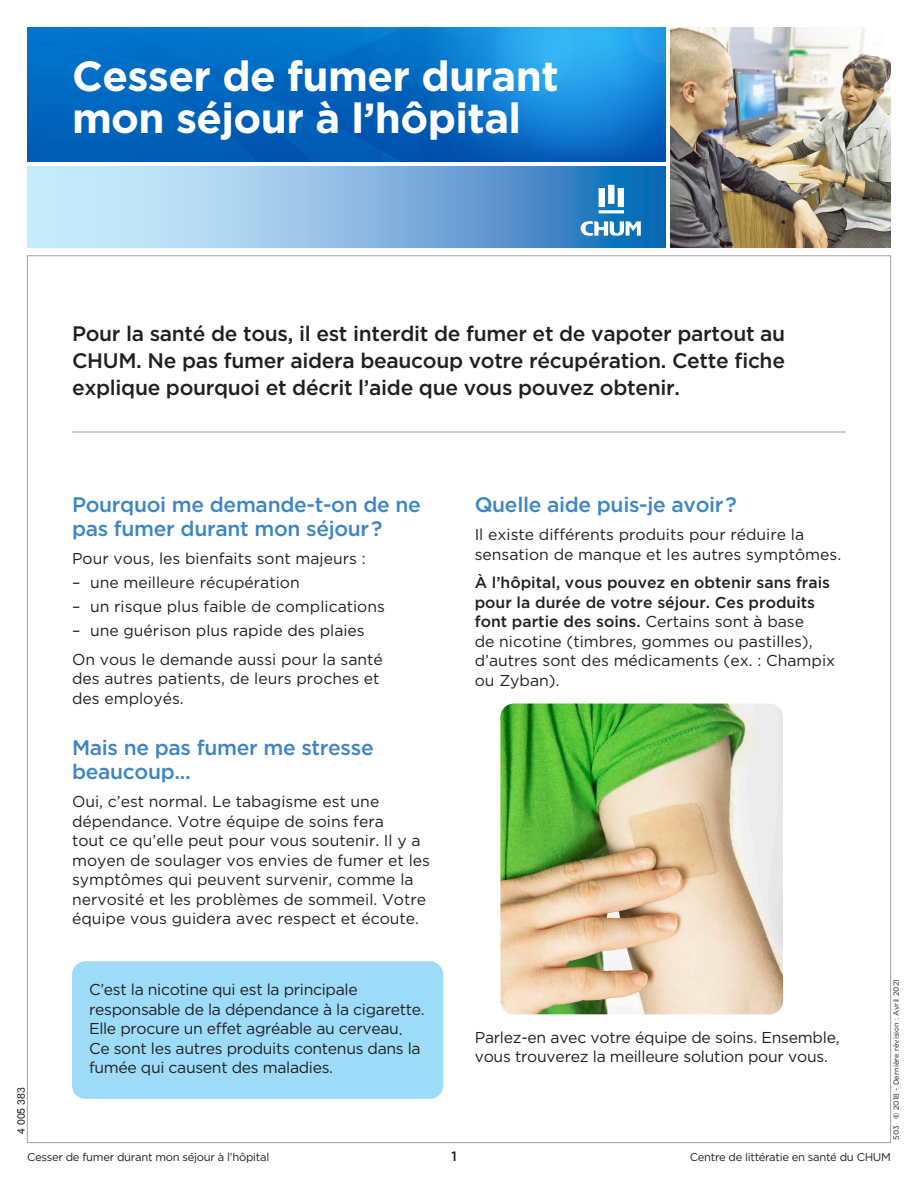
<style>
.page{position:relative;width:918px;height:1188px;background:#fff}
.page>*{position:absolute;margin:0;border:0;box-sizing:border-box;transform-origin:0 0}
.t1{font:700 42px/42px "Gotham";letter-spacing:-.015em;color:#fff}
.t2{font:500 21px/27px "Gotham";letter-spacing:-.015em;color:#231f20;text-align:justify}
.t3{font:500 21px/24px "Gotham";letter-spacing:-.015em;color:#3e85c5}
.t4{font:15.75px/19.5px "Gotham";color:#231f20}
.t5{font:15.75px/19.5px "Gotham";letter-spacing:-.02em;color:#231f20}
.t6{font:500 13.5px "Gotham";color:#231f20}
.t7{font:11.25px "Gotham";letter-spacing:-.025em;color:#231f20}
.t8{font:10.5px "Arial";color:#231f20}
.t9{font:7.5px "Gotham";color:#231f20}
.s1{font-weight:500}
.s2{font-weight:700}
</style>
<div class="page">
<hr style="left:72px;top:432px;width:774px;height:1px;background:#a0a1a5">
<img style="left:27px;top:27px;width:639px;height:135px">
<img style="left:670px;top:27px;width:221px;height:221px">
<svg style="left:27px;top:166px;width:639px;height:82px;background:#85b7e0"></svg>
<svg style="left:599px;top:185px;width:25px;height:28px"></svg>
<svg style="left:581px;top:221px;width:60px;height:15px"></svg>
<div style="left:72px;top:961px;width:371px;height:138px;background:#9cdcf8;border-radius:14px"></div>
<img style="left:500px;top:704px;width:283px;height:310px">
<h1 class="t1" style="left:72px;top:54px;width:488px">Cesser de fumer durant mon séjour à l’hôpital</h1>
<h2 class="t2" style="left:72px;top:320px;width:715px">Pour la santé de tous, il est interdit de fumer et de vapoter partout au CHUM. Ne pas fumer aidera beaucoup votre récupération. Cette fiche explique pourquoi et décrit l’aide que vous pouvez obtenir.</h2>
<h2 class="t3" style="left:72px;top:492px;width:350px">Pourquoi me demande-t-on de ne pas fumer durant mon séjour?</h2>
<p class="t4" style="left:72px;top:549px;width:295px">Pour vous, les bienfaits sont majeurs :</p>
<p class="t4" style="left:72px;top:573px;width:229px">– une meilleure récupération</p>
<p class="t4" style="left:72px;top:597px;width:314px">– un risque plus faible de complications</p>
<p class="t4" style="left:72px;top:616px;width:312px;line-height:28.5px">– une guérison plus rapide des plaies<br>On vous le demande aussi pour la santé</p>
<p class="t4" style="left:72px;top:669px;width:309px">des autres patients, de leurs proches et des employés.</p>
<h2 class="t3" style="left:72px;top:735px;width:303px">Mais ne pas fumer me stresse beaucoup...</h2>
<p class="t4" style="left:72px;top:792px;width:359px">Oui, c’est normal. Le tabagisme est une dépendance. Votre équipe de soins fera<br>tout ce qu’elle peut pour vous soutenir. Il y a moyen de soulager vos envies de fumer et les symptômes qui peuvent survenir, comme la nervosité et les problèmes de sommeil. Votre équipe vous guidera avec respect et écoute.</p>
<h2 class="t3" style="left:475px;top:492px;width:264px">Quelle aide puis-je avoir?</h2>
<p class="t4" style="left:475px;top:525px;width:368px">Il existe différents produits pour réduire la sensation de manque et les autres symptômes.</p>
<p class="t4" style="left:475px;top:573px;width:362px"><span class="s1">À l’hôpital, vous pouvez en obtenir sans frais pour la durée de votre séjour. Ces produits font partie des soins.</span> Certains sont à base<br>de nicotine (timbres, gommes ou pastilles), d’autres sont des médicaments (ex. : Champix ou Zyban).</p>
<p class="t8" style="left:14px;top:1134px;width:48px;rotate:-90deg">4 005 383</p>
<p class="t5" style="left:89px;top:980px;width:337px">C’est la nicotine qui est la principale responsable de la dépendance à la cigarette.<br>Elle procure un effet agréable au cerveau.<br>Ce sont les autres produits contenus dans la fumée qui causent des maladies.</p>
<p class="t7" style="left:27px;top:1150px;width:244px">Cesser de fumer durant mon séjour à l’hôpital</p>
<p class="t6" style="left:451px;top:1148px;width:7px">1</p>
<p class="t4" style="left:475px;top:1027px;width:366px">Parlez-en avec votre équipe de soins. Ensemble, vous trouverez la meilleure solution pour vous.</p>
<p class="t9" style="left:892px;top:1140px;width:162px;rotate:-90deg">503 <span class="s2">©</span> 2018 - Dernière révision : Avril 2021</p>
<p class="t7" style="left:690px;top:1150px;width:203px">Centre de littératie en santé du CHUM</p>
</div>
